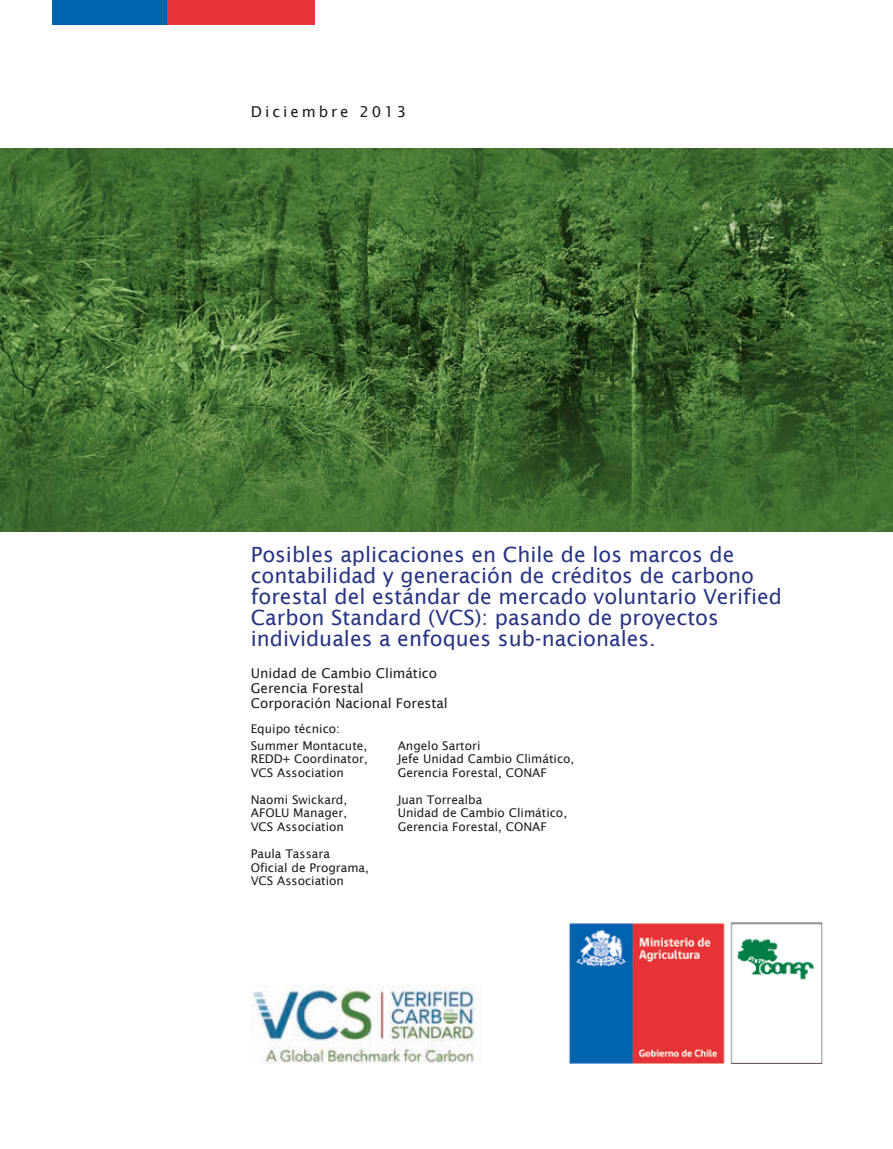
<style>
.page{position:relative;width:893px;height:1149px;background:#fff}
.page>*{position:absolute;margin:0;border:0;box-sizing:border-box;transform-origin:0 0}
.t1{font:21px/21px "Lucida Sans";color:#283583}
.t2{font:15px "Lucida Sans";letter-spacing:.2em;color:#1d1d1b}
.t3{font:13.5px/15px "Lucida Sans";color:#1d1d1b}
.t4{font:12px/13.5px "Lucida Sans";color:#1d1d1b}
</style>
<div class="page">
<img style="left:0;top:149px;width:893px;height:382px">
<img style="left:568px;top:922px;width:255px;height:141px">
<div style="left:52px;top:0;width:115px;height:24px;background:#0063af"></div>
<div style="left:167px;top:0;width:148px;height:24px;background:#e73439"></div>
<img style="left:252px;top:985px;width:224px;height:78px">
<p class="t2" style="left:251px;top:103px;width:157px">Diciembre 2013</p>
<p class="t1" style="left:251px;top:544px;width:533px">Posibles aplicaciones en Chile de los marcos de contabilidad y generación de créditos de carbono forestal del estándar de mercado voluntario Verified Carbon Standard (VCS): pasando de proyectos individuales a enfoques sub-nacionales.</p>
<p class="t3" style="left:251px;top:665px;width:199px">Unidad de Cambio Climático<br>Gerencia Forestal<br>Corporación Nacional Forestal</p>
<p class="t4" style="left:251px;top:720px;width:118px;line-height:16.8px">Equipo técnico:<br>Summer Montacute,</p>
<p class="t4" style="left:251px;top:752px;width:119px">REDD+ Coordinator,<br>VCS Association</p>
<p class="t4" style="left:251px;top:792px;width:98px;text-align:justify">Naomi Swickard, AFOLU Manager, VCS Association</p>
<p class="t4" style="left:251px;top:846px;width:120px">Paula Tassara<br>Oficial de Programa,<br>VCS Association</p>
<p class="t4" style="left:398px;top:738px;width:178px">Angelo Sartori<br>Jefe Unidad Cambio Climático,<br>Gerencia Forestal, CONAF</p>
<p class="t4" style="left:398px;top:792px;width:171px">Juan Torrealba<br>Unidad de Cambio Climático,<br>Gerencia Forestal, CONAF</p>
</div>
